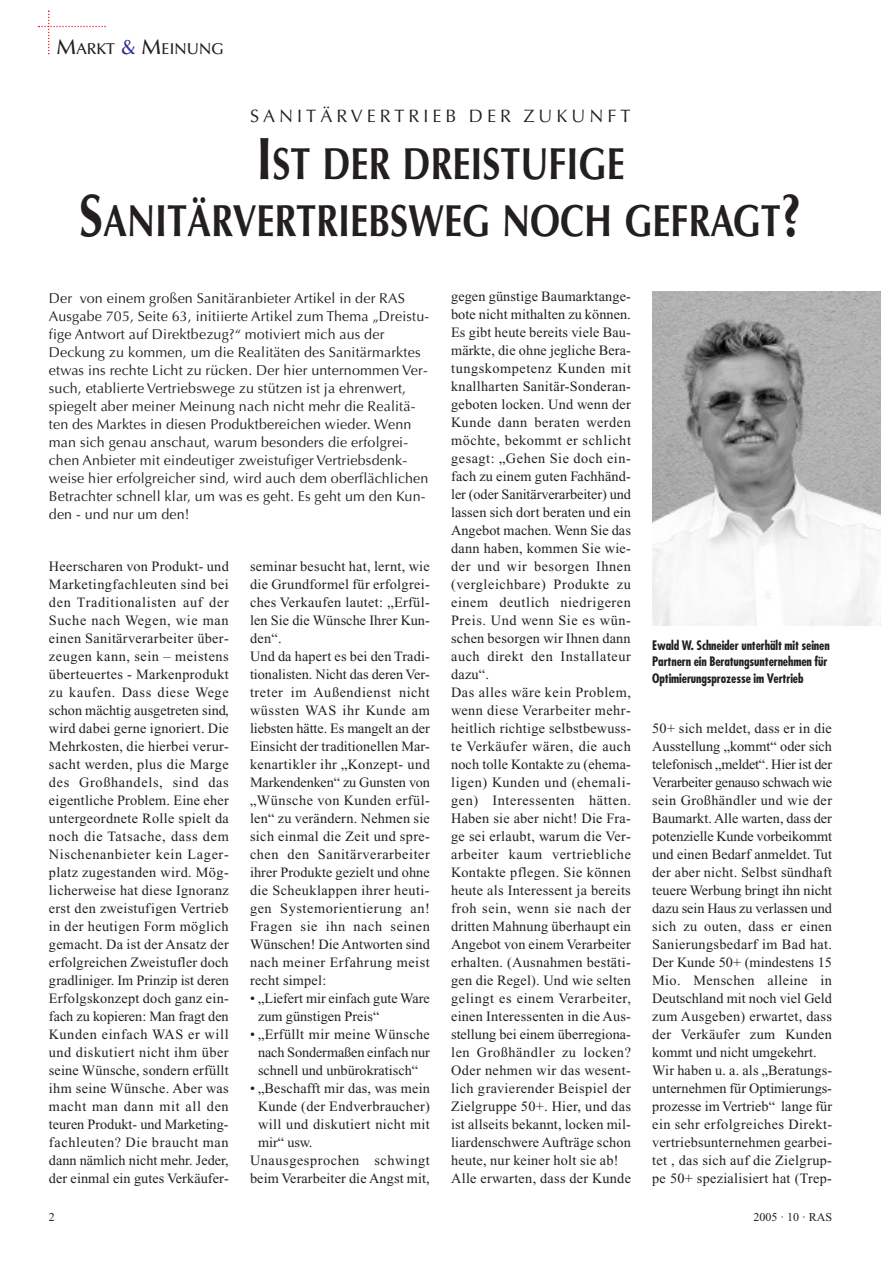
<style>
.page{position:relative;width:881px;height:1263px;background:#fff}
.page>*{position:absolute;margin:0;border:0;box-sizing:border-box;transform-origin:0 0}
.t1{font:700 45px/57px "Optima";color:#231f20;text-align:center;scale:.8 1}
.t2{font:18px "Optima";letter-spacing:.22em;color:#231f20}
.t3{font:500 15.75px "Optima";color:#231f20}
.t4{font:14.25px/18px "Times New Roman";letter-spacing:.015em;color:#231f20}
.t5{font:14.25px/18px "Optima";letter-spacing:.01em;color:#231f20}
.t6{font:14.25px "Times New Roman";letter-spacing:.04em;color:#231f20}
.t7{font:700 condensed 12.75px/16.5px "Futura";letter-spacing:-.01em;color:#231f20}
.t8{font:12px "Times New Roman";color:#231f20}
.s1{font-size:21px}
.s2{font-size:21px;color:#2e3092}
.s3{font-size:60px}
</style>
<div class="page">
<svg style="left:38px;top:10px;width:68px;height:44px"></svg>
<img style="left:652px;top:291px;width:228px;height:334px">
<p class="t3" style="left:56px;top:42px;width:169px"><span class="s1">M</span>ARKT <span class="s2">&amp;</span> <span class="s1">M</span>EINUNG</p>
<p class="t2" style="left:250px;top:109px;width:381px">SANITÄRVERTRIEB DER ZUKUNFT</p>
<h1 class="t1" style="left:79px;top:140px;width:904px"><span class="s3">I</span>ST DER DREISTUFIGE<br><span class="s3">S</span>ANITÄRVERTRIEBSWEG NOCH GEFRAGT<span class="s3">?</span></h1>
<p class="t5" style="left:49px;top:291px;width:381px">Der von einem großen Sanitäranbieter Artikel in der RAS Ausgabe 705, Seite 63, initiierte Artikel zum Thema „Dreistu&shy;fige Antwort auf Direktbezug?“ motiviert mich aus der Deckung zu kommen, um die Realitäten des Sanitärmarktes etwas ins rechte Licht zu rücken. Der hier unternommen Ver&shy;such, etablierte Vertriebswege zu stützen ist ja ehrenwert, spiegelt aber meiner Meinung nach nicht mehr die Realitä&shy;ten des Marktes in diesen Produktbereichen wieder. Wenn man sich genau anschaut, warum besonders die erfolgrei&shy;chen Anbieter mit eindeutiger zweistufiger Vertriebsdenk&shy;weise hier erfolgreicher sind, wird auch dem oberflächlichen Betrachter schnell klar, um was es geht. Es geht um den Kun&shy;den - und nur um den!</p>
<p class="t4" style="left:49px;top:558px;width:181px;text-align:justify">Heerscharen von Produkt- und Marketingfachleuten sind bei den Traditionalisten auf der Suche nach Wegen, wie man einen Sanitärverarbeiter über&shy;zeugen kann, sein – meistens überteuertes - Markenprodukt zu kaufen. Dass diese Wege schon mächtig ausgetreten sind, wird dabei gerne ignoriert. Die Mehrkosten, die hierbei verur&shy;sacht werden, plus die Marge des Großhandels, sind das eigentliche Problem. Eine eher untergeordnete Rolle spielt da noch die Tatsache, dass dem Nischenanbieter kein Lager&shy;platz zugestanden wird. Mög&shy;licherweise hat diese Ignoranz erst den zweistufigen Vertrieb in der heutigen Form möglich gemacht. Da ist der Ansatz der erfolgreichen Zweistufler doch gradliniger. Im Prinzip ist deren Erfolgskonzept doch ganz ein&shy;fach zu kopieren: Man fragt den Kunden einfach WAS er will und diskutiert nicht ihm über seine Wünsche, sondern erfüllt ihm seine Wünsche. Aber was macht man dann mit all den teuren Produkt- und Marketing&shy;fachleuten? Die braucht man dann nämlich nicht mehr. Jeder, der einmal ein gutes Verkäufer-</p>
<p class="t4" style="left:250px;top:558px;width:181px">seminar besucht hat, lernt, wie die Grundformel für erfolgrei&shy;ches Verkaufen lautet: „Erfül&shy;len Sie die Wünsche Ihrer Kun&shy;den“.<br>Und da hapert es bei den Tradi&shy;tionalisten. Nicht das deren Ver&shy;treter im Außendienst nicht wüssten WAS ihr Kunde am liebsten hätte. Es mangelt an der<br>Einsicht der traditionellen Mar&shy;kenartikler ihr „Konzept- und<br>Markendenken“ zu Gunsten von „Wünsche von Kunden erfül&shy;len“ zu verändern. Nehmen sie sich einmal die Zeit und spre&shy;chen den Sanitärverarbeiter ihrer Produkte gezielt und ohne die Scheuklappen ihrer heuti&shy;gen Systemorientierung an!<br>Fragen sie ihn nach seinen<br>Wünschen! Die Antworten sind nach meiner Erfahrung meist recht simpel:</p>
<p class="t4" style="left:258px;top:990px;width:173px;text-indent:-8px">• „Liefert mir einfach gute Ware zum günstigen Preis“</p>
<p class="t4" style="left:250px;top:1026px;width:181px;text-align:center">• „Erfüllt mir meine Wünsche nach Sondermaßen einfach nur schnell und unbürokratisch“</p>
<p class="t4" style="left:250px;top:1080px;width:181px">• „Beschafft mir das, was mein</p>
<p class="t4" style="left:258px;top:1098px;width:173px">Kunde (der Endverbraucher)</p>
<p class="t4" style="left:258px;top:1116px;width:173px">will und diskutiert nicht mit</p>
<p class="t4" style="left:258px;top:1134px;width:56px">mir“ usw.</p>
<p class="t6" style="left:250px;top:1155px;width:181px">Unausgesprochen schwingt</p>
<p class="t4" style="left:250px;top:1170px;width:181px">beim Verarbeiter die Angst mit,</p>
<p class="t4" style="left:451px;top:288px;width:181px">gegen günstige Baumarktange&shy;bote nicht mithalten zu können.<br>Es gibt heute bereits viele Bau&shy;märkte, die ohne jegliche Bera&shy;tungskompetenz Kunden mit knallharten Sanitär-Sonderan&shy;geboten locken. Und wenn der<br>Kunde dann beraten werden möchte, bekommt er schlicht gesagt: „Gehen Sie doch ein&shy;fach zu einem guten Fachhänd&shy;ler (oder Sanitärverarbeiter) und lassen sich dort beraten und ein<br>Angebot machen. Wenn Sie das dann haben, kommen Sie wie&shy;der und wir besorgen Ihnen (vergleichbare) Produkte zu einem deutlich niedrigeren<br>Preis. Und wenn Sie es wün&shy;schen besorgen wir Ihnen dann auch direkt den Installateur dazu“.<br>Das alles wäre kein Problem, wenn diese Verarbeiter mehr&shy;heitlich richtige selbstbewuss&shy;te Verkäufer wären, die auch noch tolle Kontakte zu (ehema&shy;ligen) Kunden und (ehemali&shy;gen) Interessenten hätten.<br>Haben sie aber nicht! Die Fra&shy;ge sei erlaubt, warum die Ver&shy;arbeiter kaum vertriebliche<br>Kontakte pflegen. Sie können heute als Interessent ja bereits froh sein, wenn sie nach der dritten Mahnung überhaupt ein<br>Angebot von einem Verarbeiter erhalten. (Ausnahmen bestäti&shy;gen die Regel). Und wie selten gelingt es einem Verarbeiter, einen Interessenten in die Aus&shy;stellung bei einem überregiona&shy;len Großhändler zu locken?<br>Oder nehmen wir das wesent&shy;lich gravierender Beispiel der<br>Zielgruppe 50+. Hier, und das ist allseits bekannt, locken mil&shy;liardenschwere Aufträge schon heute, nur keiner holt sie ab!<br>Alle erwarten, dass der Kunde</p>
<p class="t7" style="left:652px;top:638px;width:179px">Ewald W. Schneider unterhält mit seinen<br>Partnern ein Beratungsunternehmen für<br>Optimierungsprozesse im Vertrieb</p>
<p class="t4" style="left:652px;top:720px;width:181px">50+ sich meldet, dass er in die<br>Ausstellung „kommt“ oder sich telefonisch „meldet“. Hier ist der<br>Verarbeiter genauso schwach wie sein Großhändler und wie der<br>Baumarkt. Alle warten, dass der potenzielle Kunde vorbeikommt und einen Bedarf anmeldet. Tut der aber nicht. Selbst sündhaft teuere Werbung bringt ihn nicht dazu sein Haus zu verlassen und sich zu outen, dass er einen<br>Sanierungsbedarf im Bad hat.<br>Der Kunde 50+ (mindestens 15<br>Mio. Menschen alleine in<br>Deutschland mit noch viel Geld zum Ausgeben) erwartet, dass der Verkäufer zum Kunden kommt und nicht umgekehrt.<br>Wir haben u. a. als „Beratungs&shy;unternehmen für Optimierungs&shy;prozesse im Vertrieb“ lange für ein sehr erfolgreiches Direkt&shy;vertriebsunternehmen gearbei&shy;tet , das sich auf die Zielgrup&shy;pe 50+ spezialisiert hat (Trep-</p>
<p class="t8" style="left:49px;top:1213px;width:7px">2</p>
<p class="t8" style="left:753px;top:1213px;width:80px">2005 · 10 · RAS</p>
</div>
